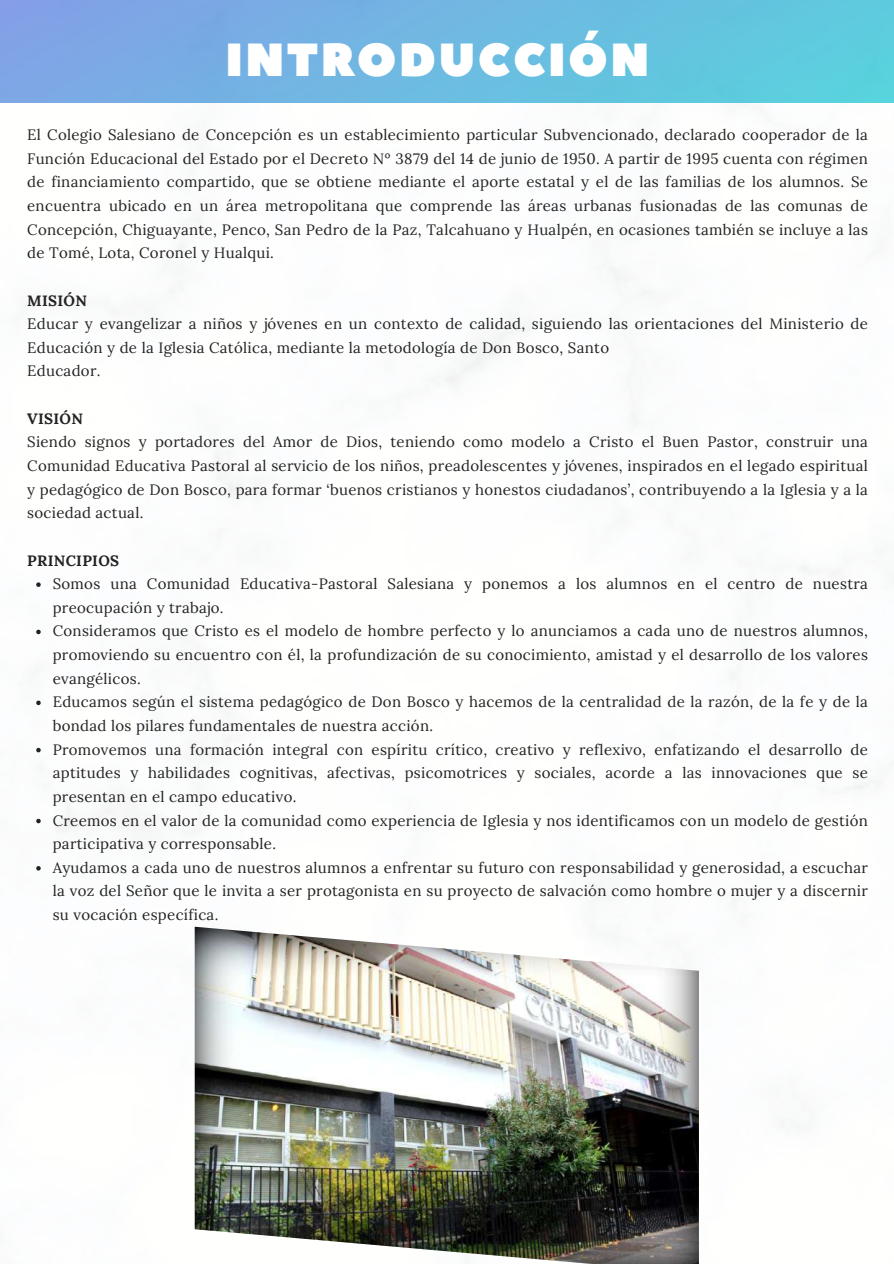
<style>
.page{position:relative;width:894px;height:1264px;background:#fff}
.page>*{position:absolute;margin:0;border:0;box-sizing:border-box;transform-origin:0 0}
.t1{font:46.35px "Peace Sans";letter-spacing:.05em;color:#fff}
.t2{font:15px/23.7px "Lora";letter-spacing:.02em;color:#222;text-align:justify}
.t3{font:700 15px "Lora";letter-spacing:.02em;color:#222}
</style>
<div class="page">
<svg style="left:36px;top:582px;width:5px;height:5px"></svg>
<svg style="left:36px;top:629px;width:5px;height:5px"></svg>
<svg style="left:36px;top:700px;width:5px;height:5px"></svg>
<svg style="left:36px;top:748px;width:5px;height:4px"></svg>
<svg style="left:36px;top:818px;width:5px;height:5px"></svg>
<svg style="left:36px;top:866px;width:5px;height:4px"></svg>
<div style="left:0;top:0;width:893px;height:102px;background:linear-gradient(to right,#81a2e6,#5bd0dd)"></div>
<img style="left:195px;top:926px;width:503px;height:337px">
<h1 class="t1" style="left:225px;top:29px;width:425px">INTRODUCCIÓN</h1>
<p class="t2" style="left:27px;top:123px;width:842px">El Colegio Salesiano de Concepción es un establecimiento particular Subvencionado, declarado cooperador de la Función Educacional del Estado por el Decreto Nº 3879 del 14 de junio de 1950. A partir de 1995 cuenta con régimen de financiamiento compartido, que se obtiene mediante el aporte estatal y el de las familias de los alumnos. Se encuentra ubicado en un área metropolitana que comprende las áreas urbanas fusionadas de las comunas de Concepción, Chiguayante, Penco, San Pedro de la Paz, Talcahuano y Hualpén, en ocasiones también se incluye a las de Tomé, Lota, Coronel y Hualqui.</p>
<p class="t3" style="left:27px;top:290px;width:61px">MISIÓN</p>
<p class="t2" style="left:27px;top:312px;width:842px;text-align:left">Educar y evangelizar a niños y jóvenes en un contexto de calidad, siguiendo las orientaciones del Ministerio de<br>Educación y de la Iglesia Católica, mediante la metodología de Don Bosco, Santo<br>Educador.</p>
<p class="t3" style="left:27px;top:408px;width:57px">VISIÓN</p>
<p class="t2" style="left:27px;top:430px;width:842px">Siendo signos y portadores del Amor de Dios, teniendo como modelo a Cristo el Buen Pastor, construir una Comunidad Educativa Pastoral al servicio de los niños, preadolescentes y jóvenes, inspirados en el legado espiritual y pedagógico de Don Bosco, para formar ‘buenos cristianos y honestos ciudadanos’, contribuyendo a la Iglesia y a la sociedad actual.</p>
<p class="t3" style="left:27px;top:550px;width:93px">PRINCIPIOS</p>
<p class="t2" style="left:53px;top:572px;width:816px;text-align:left">Somos una Comunidad Educativa-Pastoral Salesiana y ponemos a los alumnos en el centro de nuestra preocupación y trabajo.<br>Consideramos que Cristo es el modelo de hombre perfecto y lo anunciamos a cada uno de nuestros alumnos, promoviendo su encuentro con él, la profundización de su conocimiento, amistad y el desarrollo de los valores evangélicos.<br>Educamos según el sistema pedagógico de Don Bosco y hacemos de la centralidad de la razón, de la fe y de la bondad los pilares fundamentales de nuestra acción.<br>Promovemos una formación integral con espíritu crítico, creativo y reflexivo, enfatizando el desarrollo de aptitudes y habilidades cognitivas, afectivas, psicomotrices y sociales, acorde a las innovaciones que se presentan en el campo educativo.<br>Creemos en el valor de la comunidad como experiencia de Iglesia y nos identificamos con un modelo de gestión participativa y corresponsable.<br>Ayudamos a cada uno de nuestros alumnos a enfrentar su futuro con responsabilidad y generosidad, a escuchar la voz del Señor que le invita a ser protagonista en su proyecto de salvación como hombre o mujer y a discernir su vocación específica.</p>
</div>
